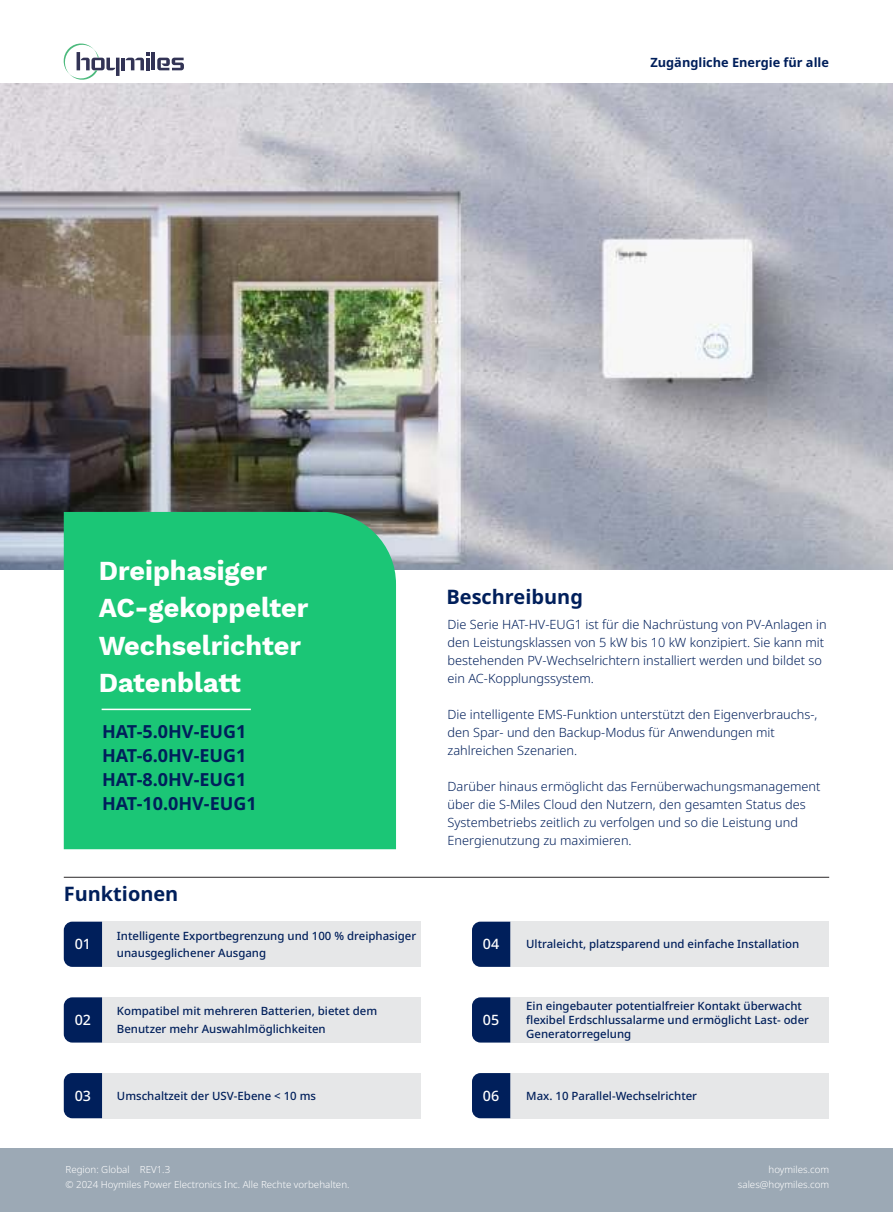
<style>
.page{position:relative;width:893px;height:1212px;background:#fff}
.page>*{position:absolute;margin:0;border:0;box-sizing:border-box;transform-origin:0 0}
.t1{font:700 27px/37.5px "Work Sans";color:#fff}
.t2{font:700 19.95px "Noto Sans";color:#001f5b}
.t3{font:700 18px/24px "Noto Sans";color:#001f5b}
.t4{font:500 14.25px "Noto Sans";color:#fff}
.t5{font:300 12.75px/18px "Noto Sans";color:#001f5b}
.t6{font:700 12.75px "Noto Sans";color:#001f5b}
.t7{font:500 11.4px/17.1px "Noto Sans";color:#001f5b}
.t8{font:300 9.75px/15px "Noto Sans";color:#fff}
</style>
<div class="page">
<img style="left:0;top:84px;width:892px;height:486px">
<div style="left:64px;top:512px;width:332px;height:337px;background:#1bc676"></div>
<div style="left:0;top:1148px;width:893px;height:64px;background:#9ca9b5"></div>
<hr style="left:64px;top:877px;width:765px;height:1px;background:#2b2829">
<hr style="left:102px;top:709px;width:149px;height:1px;background:#fff">
<div style="left:102px;top:922px;width:319px;height:45px;background:#e6e7e8"></div>
<div style="left:510px;top:922px;width:319px;height:45px;background:#e6e7e8"></div>
<div style="left:64px;top:922px;width:38px;height:45px;background:#001f5b"></div>
<div style="left:472px;top:922px;width:38px;height:45px;background:#001f5b"></div>
<div style="left:510px;top:997px;width:319px;height:45px;background:#e6e7e8"></div>
<div style="left:472px;top:997px;width:38px;height:45px;background:#001f5b"></div>
<hr style="left:152px;top:52px;width:3px;height:18px;background:#323355">
<svg style="left:157px;top:58px;width:27px;height:12px"></svg>
<svg style="left:63px;top:43px;width:87px;height:37px"></svg>
<div style="left:510px;top:1073px;width:319px;height:45px;background:#e6e7e8"></div>
<div style="left:472px;top:1073px;width:38px;height:45px;background:#001f5b"></div>
<div style="left:102px;top:997px;width:319px;height:45px;background:#e6e7e8"></div>
<div style="left:64px;top:997px;width:38px;height:45px;background:#001f5b"></div>
<div style="left:102px;top:1073px;width:319px;height:45px;background:#e6e7e8"></div>
<div style="left:64px;top:1073px;width:38px;height:45px;background:#001f5b"></div>
<p class="t6" style="left:650px;top:57px;width:180px">Zugängliche Energie für alle</p>
<h1 class="t1" style="left:99px;top:554px;width:211px">Dreiphasiger<br>AC-gekoppelter<br>Wechselrichter<br>Datenblatt</h1>
<h3 class="t3" style="left:102px;top:722px;width:156px">HAT-5.0HV-EUG1<br>HAT-6.0HV-EUG1<br>HAT-8.0HV-EUG1<br>HAT-10.0HV-EUG1</h3>
<h2 class="t2" style="left:64px;top:885px;width:116px">Funktionen</h2>
<h2 class="t2" style="left:446px;top:589px;width:138px">Beschreibung</h2>
<p class="t5" style="left:448px;top:616px;width:381px">Die Serie HAT-HV-EUG1 ist für die Nachrüstung von PV-Anlagen in den Leistungsklassen von 5 kW bis 10 kW konzipiert. Sie kann mit bestehenden PV-Wechselrichtern installiert werden und bildet so ein AC-Kopplungssystem.</p>
<p class="t5" style="left:448px;top:706px;width:371px">Die intelligente EMS-Funktion unterstützt den Eigenverbrauchs-, den Spar- und den Backup-Modus für Anwendungen mit zahlreichen Szenarien.</p>
<p class="t5" style="left:448px;top:778px;width:374px">Darüber hinaus ermöglicht das Fernüberwachungsmanagement über die S-Miles Cloud den Nutzern, den gesamten Status des Systembetriebs zeitlich zu verfolgen und so die Leistung und Energienutzung zu maximieren.</p>
<p class="t7" style="left:117px;top:928px;width:301px">Intelligente Exportbegrenzung und 100 % dreiphasiger unausgeglichener Ausgang</p>
<p class="t7" style="left:526px;top:937px;width:274px">Ultraleicht, platzsparend und einfache Installation</p>
<p class="t4" style="left:75px;top:938px;width:18px">01</p>
<p class="t4" style="left:483px;top:938px;width:18px">04</p>
<p class="t4" style="left:75px;top:1014px;width:18px">02</p>
<p class="t7" style="left:117px;top:1003px;width:262px">Kompatibel mit mehreren Batterien, bietet dem<br>Benutzer mehr Auswahlmöglichkeiten</p>
<p class="t4" style="left:483px;top:1014px;width:18px">05</p>
<p class="t7" style="left:526px;top:1000px;width:284px;line-height:13.6px">Ein eingebauter potentialfreier Kontakt überwacht flexibel Erdschlussalarme und ermöglicht Last- oder<br>Generatorregelung</p>
<p class="t4" style="left:75px;top:1090px;width:18px">03</p>
<p class="t7" style="left:117px;top:1087px;width:201px">Umschaltzeit der USV-Ebene &lt; 10 ms</p>
<p class="t7" style="left:526px;top:1087px;width:172px">Max. 10 Parallel-Wechselrichter</p>
<p class="t4" style="left:483px;top:1090px;width:18px">06</p>
<p class="t4" style="left:474px;top:1100px;width:18px">04</p>
<p class="t8" style="left:65px;top:1163px;width:286px">Region: Global REV1.3<br>© 2024 Hoymiles Power Electronics Inc. Alle Rechte vorbehalten.</p>
<p class="t8" style="left:738px;top:1163px;width:93px;text-align:right">hoymiles.com sales@hoymiles.com</p>
</div>
